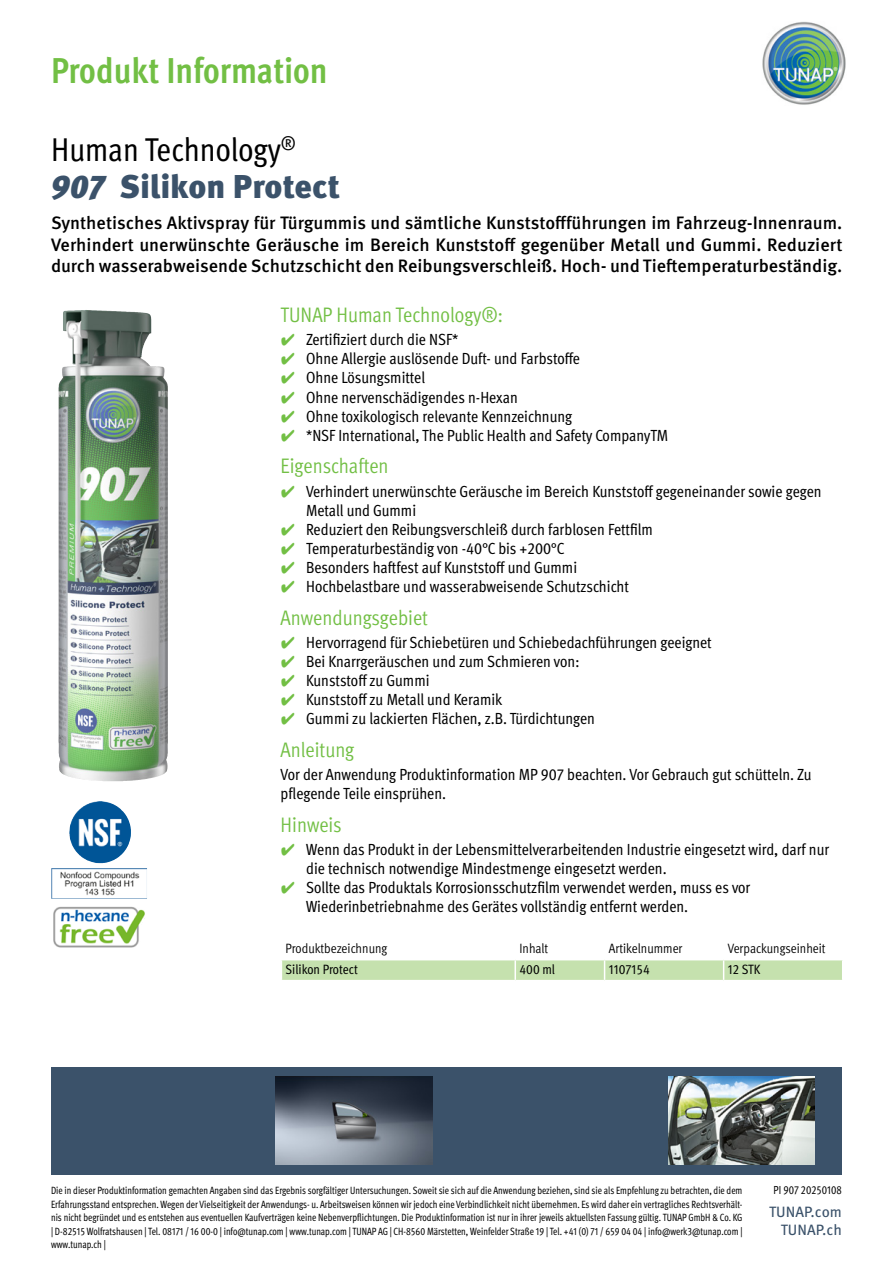
<style>
.page{position:relative;width:893px;height:1263px;background:#fff}
.page>*{position:absolute;margin:0;border:0;box-sizing:border-box;transform-origin:0 0}
.t1{font:700 condensed 36px "Meta Pro";color:#72bf44}
.t2{font:900 33px "Meta Pro";color:#3b526a}
.t3{font:condensed 33px "Meta Pro";color:#000}
.t4{font:condensed 21px "Meta Pro";color:#72bf44}
.t5{font:500 18px/21.6px "Meta Pro";color:#000;text-align:justify}
.t6{font:condensed 16.2px/19px "Meta Pro";color:#000}
.t7{font:15px/18px "Meta Pro";color:#3b526a;text-align:right}
.t8{font:condensed 13.5px "Meta Pro";color:#000}
.t9{font:condensed 13.5px "Meta Pro";color:#000}
.t10{font:condensed 11.7px "Meta Pro";color:#000;scale:.92 1}
.t11{font:condensed 10.5px/13.5px "Meta Pro";color:#000;text-align:justify;scale:.92 1}
.s1{font-style:italic}
.s2{font-family:"Wuerth Global";font-stretch:normal;color:#72bf44}
</style>
<div class="page">
<img style="left:762px;top:21px;width:84px;height:84px">
<div style="left:51px;top:1068px;width:790px;height:107px;background:#3b526a"></div>
<img style="left:276px;top:1076px;width:157px;height:89px">
<img style="left:669px;top:1076px;width:146px;height:89px">
<img style="left:58px;top:310px;width:110px;height:471px">
<svg style="left:281px;top:960px;width:562px;height:21px;background:#c9e3b4"></svg>
<hr style="left:724px;top:980px;width:119px;height:1px;background:#fff">
<img style="left:69px;top:801px;width:62px;height:62px">
<img style="left:53px;top:906px;width:88px;height:42px">
<h1 class="t1" style="left:51px;top:43px;width:278px">Produkt Information</h1>
<h2 class="t3" style="left:51px;top:125px;width:246px">Human Technology<sup>®</sup></h2>
<h2 class="t2" style="left:51px;top:161px;width:291px"><span class="s1">907</span> Silikon Protect</h2>
<p class="t5" style="left:51px;top:211px;width:793px">Synthetisches Aktivspray für Türgummis und sämtliche Kunststoffführungen im Fahrzeug-Innenraum.<br>Verhindert unerwünschte Geräusche im Bereich Kunststoff gegenüber Metall und Gummi. Reduziert durch wasserabweisende Schutzschicht den Reibungsverschleiß. Hoch- und Tieftemperaturbeständig.</p>
<p class="t4" style="left:281px;top:299px;width:224px">TUNAP Human Technology®:</p>
<p class="t6" style="left:281px;top:329px;width:179px"><span class="s2">✔</span> Zertifiziert durch die NSF*</p>
<p class="t6" style="left:281px;top:348px;width:301px"><span class="s2">✔</span> Ohne Allergie auslösende Duft- und Farbstoffe</p>
<p class="t6" style="left:281px;top:367px;width:146px"><span class="s2">✔</span> Ohne Lösungsmittel</p>
<p class="t6" style="left:281px;top:386px;width:239px"><span class="s2">✔</span> Ohne nervenschädigendes n-Hexan</p>
<p class="t6" style="left:281px;top:405px;width:293px"><span class="s2">✔</span> Ohne toxikologisch relevante Kennzeichnung</p>
<p class="t6" style="left:281px;top:424px;width:389px"><span class="s2">✔</span> *NSF International, The Public Health and Safety CompanyTM</p>
<p class="t4" style="left:281px;top:451px;width:109px">Eigenschaften</p>
<p class="t6" style="left:306px;top:480px;width:517px;text-indent:-26px"><span class="s2">✔</span> Verhindert unerwünschte Geräusche im Bereich Kunststoff gegeneinander sowie gegen<br>Metall und Gummi</p>
<p class="t6" style="left:281px;top:518px;width:374px"><span class="s2">✔</span> Reduziert den Reibungsverschleiß durch farblosen Fettfilm</p>
<p class="t6" style="left:281px;top:537px;width:286px"><span class="s2">✔</span> Temperaturbeständig von -40°C bis +200°C</p>
<p class="t6" style="left:281px;top:557px;width:298px"><span class="s2">✔</span> Besonders haftfest auf Kunststoff und Gummi</p>
<p class="t6" style="left:281px;top:576px;width:350px"><span class="s2">✔</span> Hochbelastbare und wasserabweisende Schutzschicht</p>
<p class="t4" style="left:281px;top:602px;width:149px">Anwendungsgebiet</p>
<p class="t6" style="left:281px;top:631px;width:433px"><span class="s2">✔</span> Hervorragend für Schiebetüren und Schiebedachführungen geeignet</p>
<p class="t6" style="left:281px;top:651px;width:300px"><span class="s2">✔</span> Bei Knarrgeräuschen und zum Schmieren von:</p>
<p class="t6" style="left:281px;top:670px;width:150px"><span class="s2">✔</span> Kunststoff zu Gummi</p>
<p class="t6" style="left:281px;top:689px;width:223px"><span class="s2">✔</span> Kunststoff zu Metall und Keramik</p>
<p class="t6" style="left:281px;top:708px;width:316px"><span class="s2">✔</span> Gummi zu lackierten Flächen, z.B. Türdichtungen</p>
<p class="t4" style="left:281px;top:734px;width:75px">Anleitung</p>
<p class="t6" style="left:281px;top:764px;width:532px">Vor der Anwendung Produktinformation MP 907 beachten. Vor Gebrauch gut schütteln. Zu pflegende Teile einsprühen.</p>
<p class="t4" style="left:281px;top:809px;width:63px">Hinweis</p>
<p class="t6" style="left:306px;top:839px;width:524px;text-indent:-26px"><span class="s2">✔</span> Wenn das Produkt in der Lebensmittelverarbeitenden Industrie eingesetzt wird, darf nur die technisch notwendige Mindestmenge eingesetzt werden.</p>
<p class="t6" style="left:306px;top:877px;width:446px;text-indent:-26px"><span class="s2">✔</span> Sollte das Produktals Korrosionsschutzfilm verwendet werden, muss es vor<br>Wiederinbetriebnahme des Gerätes vollständig entfernt werden.</p>
<p class="t8" style="left:286px;top:939px;width:103px">Produktbezeichnung</p>
<p class="t8" style="left:519px;top:939px;width:30px">Inhalt</p>
<p class="t8" style="left:609px;top:939px;width:75px">Artikelnummer</p>
<p class="t8" style="left:728px;top:939px;width:99px">Verpackungseinheit</p>
<p class="t9" style="left:286px;top:959px;width:74px">Silikon Protect</p>
<p class="t9" style="left:519px;top:959px;width:37px">400 ml</p>
<p class="t9" style="left:609px;top:959px;width:43px">1107154</p>
<p class="t9" style="left:728px;top:959px;width:34px">12 STK</p>
<p class="t11" style="left:51px;top:1183px;width:753px">Die in dieser Produktinformation gemachten Angaben sind das Ergebnis sorgfältiger Untersuchungen. Soweit sie sich auf die Anwendung beziehen, sind sie als Empfehlung zu betrachten, die dem Erfahrungsstand entsprechen. Wegen der Vielseitigkeit der Anwendungs- u. Arbeitsweisen können wir jedoch eine Verbindlichkeit nicht übernehmen. Es wird daher ein vertragliches Rechtsverhält&shy;nis nicht begründet und es entstehen aus eventuellen Kaufverträgen keine Nebenverpflichtungen. Die Produktinformation ist nur in ihrer jeweils aktuellsten Fassung gültig. TUNAP GmbH &amp; Co. KG | D-82515 Wolfratshausen | Tel. 08171 / 16 00-0 | info@tunap.com | www.tunap.com | TUNAP AG | CH-8560 Märstetten, Weinfelder Straße 19 | Tel. +41 (0) 71 / 659 04 04 | info@werk3@tunap.com | www.tunap.ch |</p>
<p class="t10" style="left:774px;top:1181px;width:76px">PI 907 20250108</p>
<p class="t7" style="left:769px;top:1202px;width:74px">TUNAP.com<br>TUNAP.ch</p>
</div>
